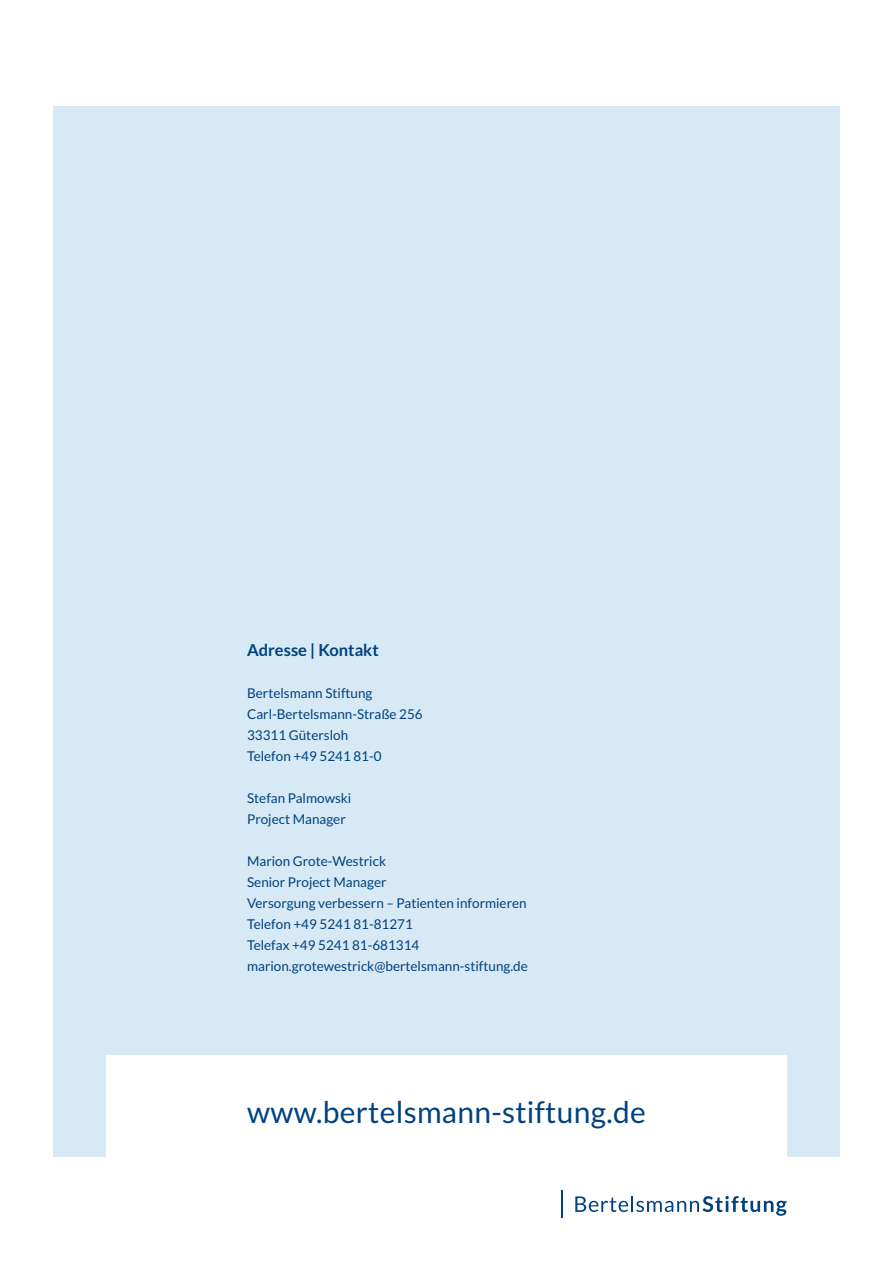
<style>
.page{position:relative;width:893px;height:1263px;background:#fff}
.page>*{position:absolute;margin:0;border:0;box-sizing:border-box;transform-origin:0 0}
.t1{font:30px "Lato";letter-spacing:.01em;color:#004180}
.t2{font:700 16.5px "Lato";color:#004180}
.t3{font:13.5px/21px "Lato";color:#004180}
</style>
<div class="page">
<div style="left:53px;top:106px;width:787px;height:1051px;background:#d7e9f4"></div>
<div style="left:106px;top:1056px;width:681px;height:207px;background:#fff"></div>
<svg style="left:575px;top:1196px;width:212px;height:20px"></svg>
<hr style="left:561px;top:1190px;width:2px;height:28px;background:#004180">
<p class="t2" style="left:247px;top:640px;width:133px">Adresse | Kontakt</p>
<p class="t3" style="left:247px;top:682px;width:177px">Bertelsmann Stiftung<br>Carl-Bertelsmann-Straße 256<br>33311 Gütersloh<br>Telefon +49 5241 81-0</p>
<p class="t3" style="left:247px;top:787px;width:106px">Stefan Palmowski<br>Project Manager</p>
<p class="t3" style="left:247px;top:850px;width:282px">Marion Grote-Westrick<br>Senior Project Manager<br>Versorgung verbessern – Patienten informieren Telefon +49 5241 81-81271<br>Telefax +49 5241 81-681314 marion.grotewestrick@bertelsmann-stiftung.de</p>
<h1 class="t1" style="left:247px;top:1095px;width:400px">www.bertelsmann-stiftung.de</h1>
</div>
